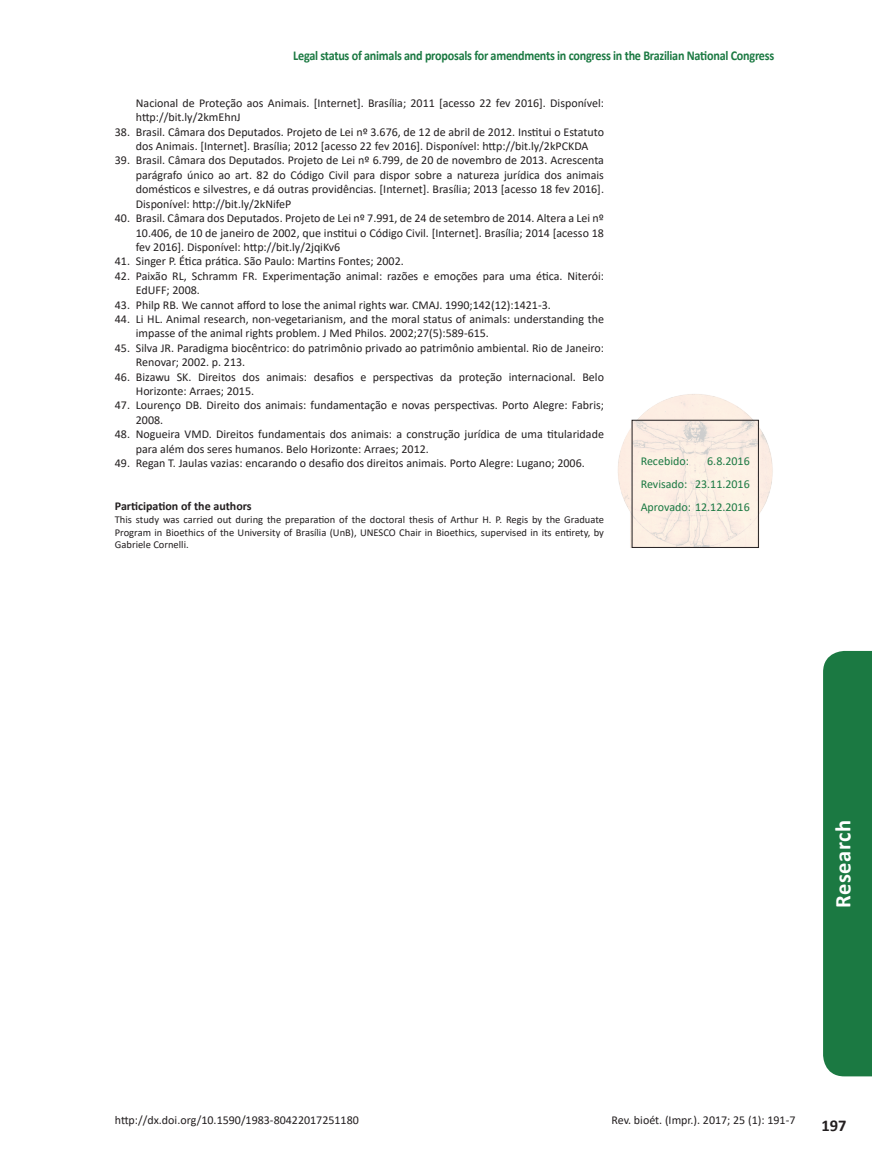
<style>
.page{position:relative;width:872px;height:1170px;background:#fff}
.page>*{position:absolute;margin:0;border:0;box-sizing:border-box;transform-origin:0 0}
.t1{font:700 22.5px "Calibri";letter-spacing:.02em;color:#fff}
.t2{font:700 16.5px "Calibri";color:#231f20}
.t3{font:700 13.5px "Calibri";letter-spacing:-.02em;color:#1b7942;scale:.9 1}
.Referencias{font:12px/14.4px "Calibri";color:#231f20}
.t4{font:12px "Calibri";color:#1b7942}
.Titulo_Correspondênc{font:700 12px "Calibri";color:#231f20}
.Referencias-2{font:10.5px/12.6px "Calibri";color:#231f20;text-align:justify}
</style>
<div class="page">
<img style="left:618px;top:394px;width:155px;height:154px">
<div style="left:823px;top:651px;width:49px;height:425px;background:#1b7942"></div>
<p class="t3" style="left:293px;top:46px;width:536px">Legal status of animals and proposals for amendments in congress in the Brazilian National Congress</p>
<p class="Referencias" style="left:136px;top:95px;width:469px">Nacional de Proteção aos Animais. [Internet]. Brasília; 2011 [acesso 22 fev 2016]. Disponível: http://bit.ly/2kmEhnJ</p>
<p class="Referencias" style="left:115px;top:124px;width:490px;text-align:center">38. Brasil. Câmara dos Deputados. Projeto de Lei nº 3.676, de 12 de abril de 2012. Institui o Estatuto dos Animais. [Internet]. Brasília; 2012 [acesso 22 fev 2016]. Disponível: http://bit.ly/2kPCKDA</p>
<p class="Referencias" style="left:136px;top:153px;width:469px;text-align:justify;text-indent:-21px">39. Brasil. Câmara dos Deputados. Projeto de Lei nº 6.799, de 20 de novembro de 2013. Acrescenta parágrafo único ao art. 82 do Código Civil para dispor sobre a natureza jurídica dos animais domésticos e silvestres, e dá outras providências. [Internet]. Brasília; 2013 [acesso 18 fev 2016].<br>Disponível: http://bit.ly/2kNifeP</p>
<p class="Referencias" style="left:136px;top:211px;width:469px;text-align:justify;text-indent:-21px">40. Brasil. Câmara dos Deputados. Projeto de Lei nº 7.991, de 24 de setembro de 2014. Altera a Lei nº 10.406, de 10 de janeiro de 2002, que institui o Código Civil. [Internet]. Brasília; 2014 [acesso 18 fev 2016]. Disponível: http://bit.ly/2jqiKv6</p>
<p class="Referencias" style="left:115px;top:254px;width:290px">41. Singer P. Ética prática. São Paulo: Martins Fontes; 2002.</p>
<p class="Referencias" style="left:136px;top:268px;width:469px;text-indent:-21px">42. Paixão RL, Schramm FR. Experimentação animal: razões e emoções para uma ética. Niterói:<br>EdUFF; 2008.</p>
<p class="Referencias" style="left:115px;top:297px;width:437px">43. Philp RB. We cannot afford to lose the animal rights war. CMAJ. 1990;142(12):1421-3.</p>
<p class="Referencias" style="left:136px;top:311px;width:469px;text-indent:-21px">44. Li HL. Animal research, non-vegetarianism, and the moral status of animals: understanding the impasse of the animal rights problem. J Med Philos. 2002;27(5):589-615.</p>
<p class="Referencias" style="left:136px;top:340px;width:469px;text-indent:-21px">45. Silva JR. Paradigma biocêntrico: do patrimônio privado ao patrimônio ambiental. Rio de Janeiro:<br>Renovar; 2002. p. 213.</p>
<p class="Referencias" style="left:136px;top:369px;width:469px;text-indent:-21px">46. Bizawu SK. Direitos dos animais: desafios e perspectivas da proteção internacional. Belo<br>Horizonte: Arraes; 2015.</p>
<p class="Referencias" style="left:136px;top:398px;width:469px;text-indent:-21px">47. Lourenço DB. Direito dos animais: fundamentação e novas perspectivas. Porto Alegre: Fabris;<br>2008.</p>
<p class="Referencias" style="left:136px;top:427px;width:469px;text-indent:-21px">48. Nogueira VMD. Direitos fundamentais dos animais: a construção jurídica de uma titularidade para além dos seres humanos. Belo Horizonte: Arraes; 2012.</p>
<p class="Referencias" style="left:115px;top:455px;width:471px">49. Regan T. Jaulas vazias: encarando o desafio dos direitos animais. Porto Alegre: Lugano; 2006.</p>
<p class="Titulo_Correspondênc" style="left:115px;top:498px;width:138px">Participation of the authors</p>
<p class="Referencias-2" style="left:115px;top:513px;width:490px">This study was carried out during the preparation of the doctoral thesis of Arthur H. P. Regis by the Graduate Program in Bioethics of the University of Brasília (UnB), UNESCO Chair in Bioethics, supervised in its entirety, by Gabriele Cornelli.</p>
<p class="t4" style="left:640px;top:453px;width:50px">Recebido:</p>
<p class="t4" style="left:707px;top:453px;width:44px">6.8.2016</p>
<p class="t4" style="left:640px;top:476px;width:111px">Revisado: 23.11.2016</p>
<p class="t4" style="left:640px;top:499px;width:111px">Aprovado: 12.12.2016</p>
<p class="Referencias" style="left:115px;top:1112px;width:245px">http://dx.doi.org/10.1590/1983-80422017251180</p>
<h1 class="t1" style="left:827px;top:907px;width:89px;rotate:-90deg">Research</h1>
<p class="Referencias" style="left:611px;top:1112px;width:185px">Rev. bioét. (Impr.). 2017; 25 (1): 191-7</p>
<h2 class="t2" style="left:821px;top:1113px;width:27px">197</h2>
</div>
